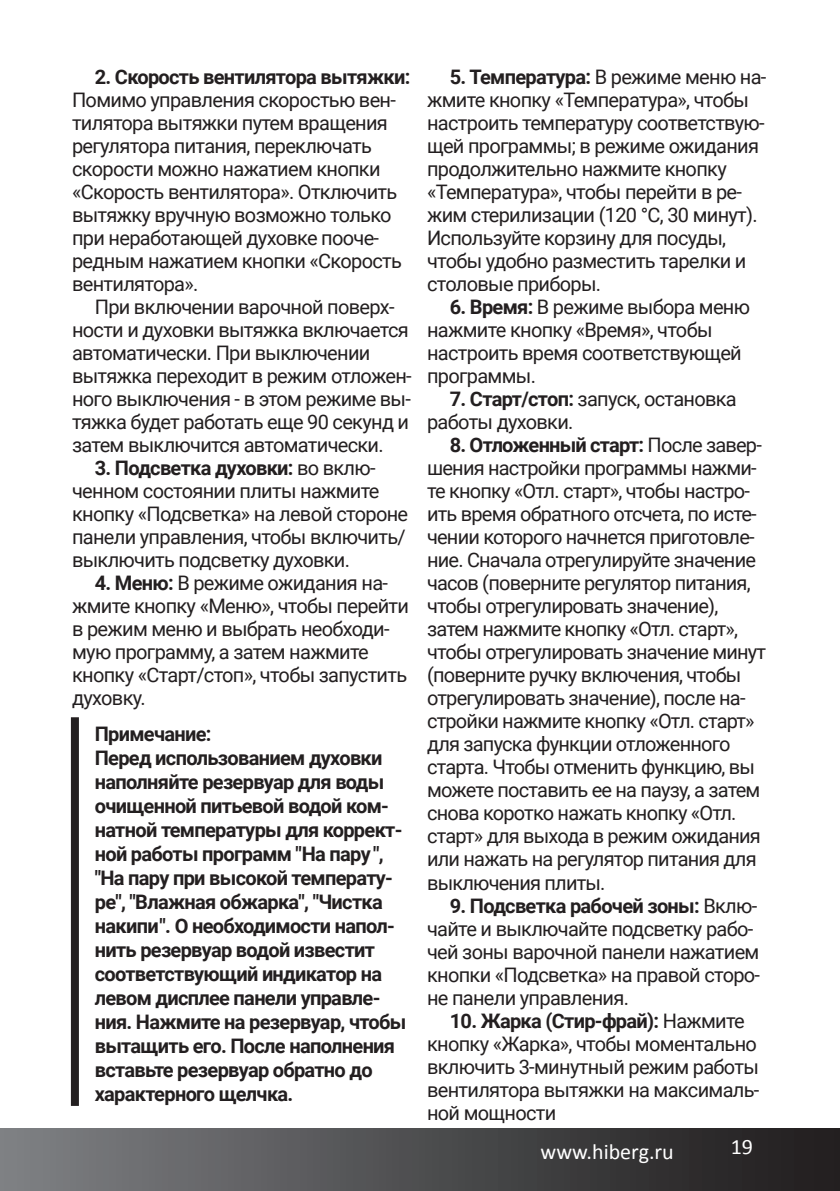
<style>
.page{position:relative;width:840px;height:1191px;background:#fff}
.page>*{position:absolute;margin:0;border:0;box-sizing:border-box;transform-origin:0 0}
.t1{font:22px "Calibri";color:#fff}
.t2{font:20px/23px "Roboto";letter-spacing:-.035em;color:#231f20}
.t3{font:700 20px/24px "Roboto";letter-spacing:-.035em;color:#231f20}
.s1{font-weight:700}
</style>
<div class="page">
<div style="left:0;top:1128px;width:839px;height:63px;background:linear-gradient(to right,#7e8184,#1e1b1c)"></div>
<div style="left:71px;top:717px;width:8px;height:389px;background:#231f20"></div>
<p class="t3" style="left:95px;top:64px;width:317px">2. Скорость вентилятора вытяжки:</p>
<p class="t2" style="left:72px;top:88px;width:331px">Помимо управления скоростью вен&shy;тилятора вытяжки путем вращения регулятора питания, переключать скорости можно нажатием кнопки «Скорость вентилятора». Отключить вытяжку вручную возможно только при неработающей духовке пооче&shy;редным нажатием кнопки «Скорость вентилятора».</p>
<p class="t2" style="left:72px;top:295px;width:341px;text-indent:23px">При включении варочной поверх&shy;ности и духовки вытяжка включается автоматически. При выключении вытяжка переходит в режим отложен&shy;ного выключения - в этом режиме вы&shy;тяжка будет работать еще 90 секунд и затем выключится автоматически.</p>
<p class="t2" style="left:72px;top:456px;width:337px;text-indent:23px"><span class="s1">3. Подсветка духовки:</span> во вклю&shy;ченном состоянии плиты нажмите кнопку «Подсветка» на левой стороне панели управления, чтобы включить/ выключить подсветку духовки.</p>
<p class="t2" style="left:72px;top:571px;width:338px;text-indent:23px"><span class="s1">4. Меню:</span> В режиме ожидания на&shy;жмите кнопку «Меню», чтобы перейти в режим меню и выбрать необходи&shy;мую программу, а затем нажмите кнопку «Старт/стоп», чтобы запустить духовку.</p>
<p class="t3" style="left:95px;top:721px;width:313px">Примечание:<br>Перед использованием духовки наполняйте резервуар для воды очищенной питьевой водой ком&shy;натной температуры для коррект&shy;ной работы программ "На пару ", "На пару при высокой температу&shy;ре", "Влажная обжарка", "Чистка накипи". О необходимости напол&shy;нить резервуар водой известит соответствующий индикатор на левом дисплее панели управле&shy;ния. Нажмите на резервуар, чтобы вытащить его. После наполнения вставьте резервуар обратно до характерного щелчка.</p>
<p class="t2" style="left:427px;top:65px;width:341px;text-indent:23px"><span class="s1">5. Температура:</span> В режиме меню на&shy;жмите кнопку «Температура», чтобы настроить температуру соответствую&shy;щей программы; в режиме ожидания продолжительно нажмите кнопку «Температура», чтобы перейти в ре&shy;жим стерилизации (120 °C, 30 минут).<br>Используйте корзину для посуды, чтобы удобно разместить тарелки и столовые приборы.</p>
<p class="t2" style="left:427px;top:295px;width:324px;text-indent:23px"><span class="s1">6. Время:</span> В режиме выбора меню нажмите кнопку «Время», чтобы настроить время соответствующей программы.</p>
<p class="t2" style="left:427px;top:387px;width:311px;text-indent:23px"><span class="s1">7. Старт/стоп:</span> запуск, остановка работы духовки.</p>
<p class="t2" style="left:427px;top:433px;width:340px;text-indent:23px"><span class="s1">8. Отложенный старт:</span> После завер&shy;шения настройки программы нажми&shy;те кнопку «Отл. старт», чтобы настро&shy;ить время обратного отсчета, по исте&shy;чении которого начнется приготовле&shy;ние. Сначала отрегулируйте значение часов (поверните регулятор питания, чтобы отрегулировать значение), затем нажмите кнопку «Отл. старт», чтобы отрегулировать значение минут (поверните ручку включения, чтобы отрегулировать значение), после на&shy;стройки нажмите кнопку «Отл. старт» для запуска функции отложенного старта. Чтобы отменить функцию, вы можете поставить ее на паузу, а затем снова коротко нажать кнопку «Отл. старт» для выхода в режим ожидания или нажать на регулятор питания для выключения плиты.</p>
<p class="t2" style="left:427px;top:893px;width:334px;text-indent:23px"><span class="s1">9. Подсветка рабочей зоны:</span> Вклю&shy;чайте и выключайте подсветку рабо&shy;чей зоны варочной панели нажатием кнопки «Подсветка» на правой сторо&shy;не панели управления.</p>
<p class="t2" style="left:427px;top:1008px;width:334px;text-indent:23px"><span class="s1">10. Жарка (Стир-фрай):</span> Нажмите кнопку «Жарка», чтобы моментально включить 3-минутный режим работы вентилятора вытяжки на максималь&shy;ной мощности</p>
<p class="t1" style="left:540px;top:1137px;width:135px">www.hiberg.ru</p>
<p class="t1" style="left:730px;top:1133px;width:24px">19</p>
</div>
